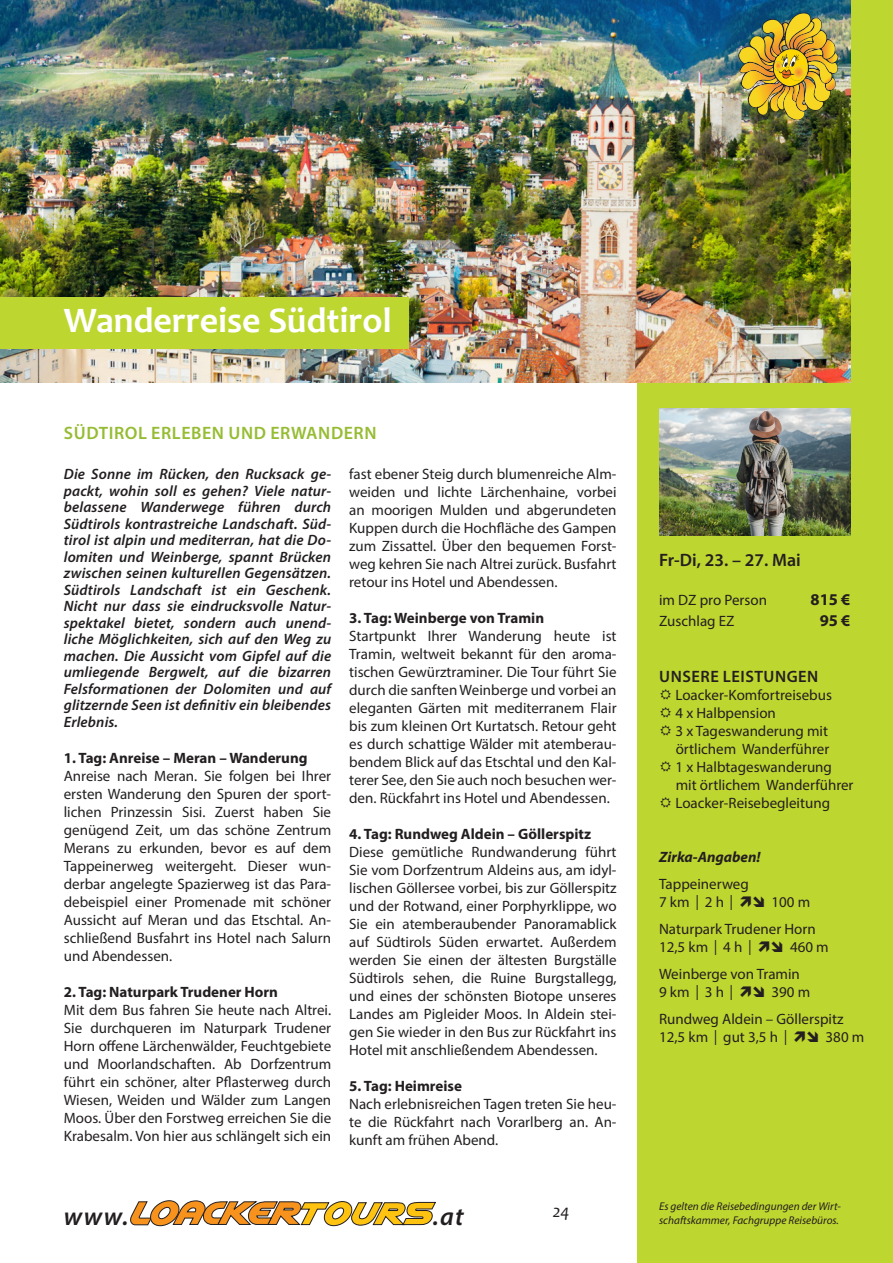
<style>
.page{position:relative;width:893px;height:1263px;background:#fff}
.page>*{position:absolute;margin:0;border:0;box-sizing:border-box;transform-origin:0 0}
.Hauptüberschrift_1{font:700 36px "Candara";color:#fff}
.t1{font:italic 600 25.5px "Myriad Pro";color:#231f20}
.t2{font:600 18px "Myriad Pro";letter-spacing:.03em;color:#96bc33}
.t3{font:600 18px "Myriad Pro";color:#231f20}
.t4{font:italic 18px "Candara";color:#231f20}
.t5{font:600 16.5px "Myriad Pro";letter-spacing:.03em;color:#231f20}
.t6{font:700 16.5px "Myriad Pro";color:#231f20}
.t7{font:15px/18px "Myriad Pro";color:#231f20;text-align:justify}
.t8{font:italic 600 15px/16.5px "Myriad Pro";letter-spacing:.01em;color:#231f20;text-align:justify}
.t9{font:700 15px "Myriad Pro";color:#231f20}
.t10{font:italic 700 15px "Myriad Pro";color:#231f20}
.t11{font:italic 11.25px/13.5px "Myriad Pro";color:#231f20}
</style>
<div class="page">
<div style="left:638px;top:0;width:255px;height:1263px;background:#bed630"></div>
<img style="left:0;top:0;width:850px;height:383px">
<img style="left:659px;top:408px;width:191px;height:128px">
<img style="left:738px;top:13px;width:100px;height:107px">
<div style="left:0;top:298px;width:408px;height:51px;background:#bed630"></div>
<svg style="left:130px;top:1200px;width:306px;height:26px"></svg>
<p class="Hauptüberschrift_1" style="left:64px;top:298px;width:330px">Wanderreise Südtirol</p>
<p class="t2" style="left:64px;top:421px;width:314px">SÜDTIROL ERLEBEN UND ERWANDERN</p>
<p class="t8" style="left:64px;top:465px;width:269px">Die Sonne im Rücken, den Rucksack ge&shy;packt, wohin soll es gehen? Viele natur&shy;belassene Wanderwege führen durch Südtirols kontrastreiche Landschaft. Süd&shy;tirol ist alpin und mediterran, hat die Do&shy;lomiten und Weinberge, spannt Brücken zwischen seinen kulturellen Gegensätzen.<br>Südtirols Landschaft ist ein Geschenk.<br>Nicht nur dass sie eindrucksvolle Natur&shy;spektakel bietet, sondern auch unend&shy;liche Möglichkeiten, sich auf den Weg zu machen. Die Aussicht vom Gipfel auf die umliegende Bergwelt, auf die bizarren Felsformationen der Dolomiten und auf glitzernde Seen ist definitiv ein bleibendes Erlebnis.</p>
<p class="t9" style="left:64px;top:748px;width:245px">1. Tag: Anreise – Meran – Wanderung</p>
<p class="t7" style="left:64px;top:766px;width:269px">Anreise nach Meran. Sie folgen bei Ihrer ersten Wanderung den Spuren der sport&shy;lichen Prinzessin Sisi. Zuerst haben Sie genügend Zeit, um das schöne Zentrum Merans zu erkunden, bevor es auf dem Tappeinerweg weitergeht. Dieser wun&shy;derbar angelegte Spazierweg ist das Para&shy;debeispiel einer Promenade mit schöner Aussicht auf Meran und das Etschtal. An&shy;schließend Busfahrt ins Hotel nach Salurn und Abendessen.</p>
<p class="t9" style="left:64px;top:982px;width:216px">2. Tag: Naturpark Trudener Horn</p>
<p class="t7" style="left:64px;top:1000px;width:269px">Mit dem Bus fahren Sie heute nach Altrei.<br>Sie durchqueren im Naturpark Trudener Horn offene Lärchenwälder, Feuchtgebiete und Moorlandschaften. Ab Dorfzentrum führt ein schöner, alter Pflasterweg durch Wiesen, Weiden und Wälder zum Langen Moos. Über den Forstweg erreichen Sie die Krabesalm. Von hier aus schlängelt sich ein</p>
<p class="t7" style="left:349px;top:465px;width:269px">fast ebener Steig durch blumenreiche Alm&shy;weiden und lichte Lärchenhaine, vorbei an moorigen Mulden und abgerundeten Kuppen durch die Hochfläche des Gampen zum Zissattel. Über den bequemen Forst&shy;weg kehren Sie nach Altrei zurück. Busfahrt retour ins Hotel und Abendessen.</p>
<p class="t9" style="left:349px;top:608px;width:196px">3. Tag: Weinberge von Tramin</p>
<p class="t7" style="left:349px;top:627px;width:269px">Startpunkt Ihrer Wanderung heute ist Tramin, weltweit bekannt für den aroma&shy;tischen Gewürztraminer. Die Tour führt Sie durch die sanften Weinberge und vorbei an eleganten Gärten mit mediterranem Flair bis zum kleinen Ort Kurtatsch. Retour geht es durch schattige Wälder mit atemberau&shy;bendem Blick auf das Etschtal und den Kal&shy;terer See, den Sie auch noch besuchen wer&shy;den. Rückfahrt ins Hotel und Abendessen.</p>
<p class="t9" style="left:349px;top:824px;width:243px">4. Tag: Rundweg Aldein – Göllerspitz</p>
<p class="t7" style="left:349px;top:843px;width:269px">Diese gemütliche Rundwanderung führt Sie vom Dorfzentrum Aldeins aus, am idyl&shy;lischen Göllersee vorbei, bis zur Göllerspitz und der Rotwand, einer Porphyrklippe, wo Sie ein atemberaubender Panoramablick auf Südtirols Süden erwartet. Außerdem werden Sie einen der ältesten Burgställe Südtirols sehen, die Ruine Burgstallegg, und eines der schönsten Biotope unseres Landes am Pigleider Moos. In Aldein stei&shy;gen Sie wieder in den Bus zur Rückfahrt ins Hotel mit anschließendem Abendessen.</p>
<p class="t9" style="left:349px;top:1076px;width:114px">5. Tag: Heimreise</p>
<p class="t7" style="left:349px;top:1095px;width:269px">Nach erlebnisreichen Tagen treten Sie heu&shy;te die Rückfahrt nach Vorarlberg an. An&shy;kunft am frühen Abend.</p>
<p class="t3" style="left:659px;top:549px;width:143px">Fr-Di, 23. – 27. Mai</p>
<p class="t7" style="left:659px;top:591px;width:109px">im DZ pro Person</p>
<p class="t6" style="left:810px;top:589px;width:41px">815 €</p>
<p class="t7" style="left:659px;top:612px;width:77px">Zuschlag EZ</p>
<p class="t6" style="left:820px;top:610px;width:32px">95 €</p>
<p class="t5" style="left:659px;top:666px;width:161px">UNSERE LEISTUNGEN</p>
<p class="t7" style="left:675px;top:685px;width:158px">Loacker-Komfortreisebus</p>
<p class="t7" style="left:675px;top:703px;width:102px">4 x Halbpension</p>
<p class="t7" style="left:675px;top:721px;width:154px">3 x Tageswanderung mit</p>
<p class="t7" style="left:676px;top:739px;width:155px">örtlichem Wanderführer</p>
<p class="t7" style="left:675px;top:757px;width:158px">1 x Halbtageswanderung</p>
<p class="t7" style="left:676px;top:775px;width:179px">mit örtlichem Wanderführer</p>
<p class="t7" style="left:675px;top:793px;width:156px">Loacker-Reisebegleitung</p>
<p class="t10" style="left:659px;top:847px;width:103px">Zirka-Angaben!</p>
<p class="t7" style="left:659px;top:874px;width:91px">Tappeinerweg</p>
<p class="t7" style="left:659px;top:892px;width:66px">7 km 2 h</p>
<p class="t7" style="left:771px;top:892px;width:40px">100 m</p>
<p class="t7" style="left:659px;top:919px;width:158px">Naturpark Trudener Horn</p>
<p class="t7" style="left:659px;top:937px;width:85px">12,5 km 4 h</p>
<p class="t7" style="left:790px;top:937px;width:40px">460 m</p>
<p class="t7" style="left:659px;top:964px;width:142px">Weinberge von Tramin</p>
<p class="t7" style="left:659px;top:982px;width:66px">9 km 3 h</p>
<p class="t7" style="left:771px;top:982px;width:40px">390 m</p>
<p class="t7" style="left:659px;top:1009px;width:186px">Rundweg Aldein – Göllerspitz</p>
<p class="t7" style="left:659px;top:1027px;width:120px">12,5 km gut 3,5 h</p>
<p class="t7" style="left:826px;top:1027px;width:40px">380 m</p>
<p class="t1" style="left:64px;top:1200px;width:66px">www.</p>
<p class="t1" style="left:433px;top:1200px;width:32px">.at</p>
<p class="t11" style="left:659px;top:1200px;width:183px">Es gelten die Reisebedingungen der Wirt&shy;schaftskammer, Fachgruppe Reisebüros.</p>
<p class="t4" style="left:553px;top:1199px;width:18px">24</p>
</div>
